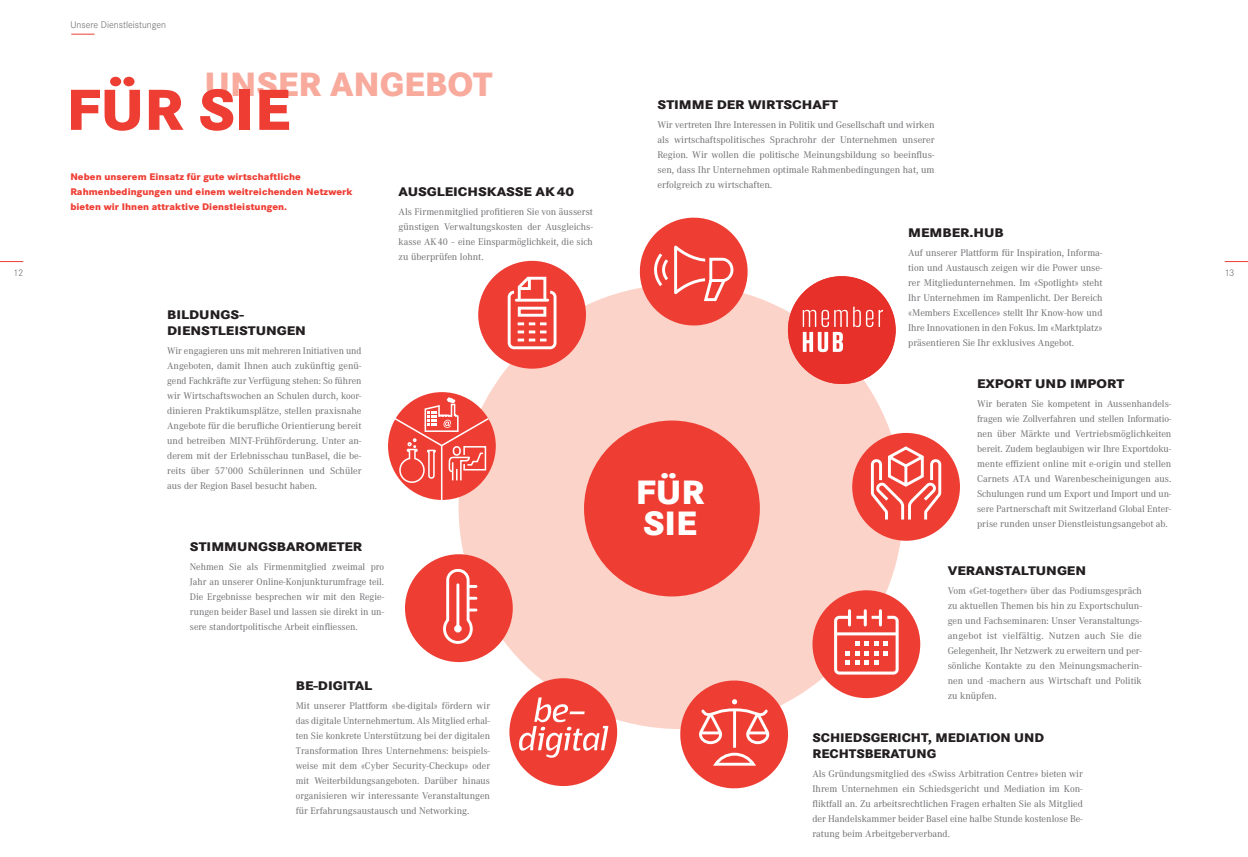
<style>
.page{position:relative;width:1248px;height:857px;background:#fff}
.page>*{position:absolute;margin:0;border:0;box-sizing:border-box;transform-origin:0 0}
.Haupttitel_SCHWARZ_v{font:800 60px "Corporate S";color:#ee3e34}
.Haupttitel_SCHWARZ_v-2{font:800 35.1px "Corporate S";color:#fff}
.Haupttitel_SCHWARZ_v-3{font:800 35px "Corporate S";color:#f8aa9d}
.Haupttitel_SCHWARZ_v-4{font:800 13px/16px "Corporate S";color:#231f20;scale:1.1 1}
.Haupttitel_SCHWARZ_v-5{font:800 13px/15.8px "Corporate S";color:#231f20;scale:1.05 1}
.Haupttitel_SCHWARZ_v-6{font:10px/15px "Corporate A";color:#6c6d70;text-align:justify}
.Lead_ROT_Flattersatz{font:800 10px/15px "Corporate S";letter-spacing:.01em;color:#ee3e34}
.Spitzmarke{font:300 10px "Corporate S";color:#6c6d70}
.Pagina_GRAU_linke_Se{font:300 10px "Corporate S";color:#6c6d70}
.Pagina_GRAU_rechte_S{font:300 10px "Corporate S";color:#6c6d70}
.Haupttitel_SCHWARZ_v-7{font:9.8px "Corporate A";color:#6c6d70}
.s1{font-size:9.8px}
.s2{font-size:9.9px}
</style>
<div class="page">
<div style="left:458px;top:284px;width:445px;height:444px;background:#fcd3c9;border-radius:50%"></div>
<div style="left:584px;top:420px;width:175px;height:176px;background:#ee3e34;border-radius:50%"></div>
<div style="left:478px;top:261px;width:108px;height:107px;background:#ee3e34;border-radius:50%"></div>
<div style="left:507px;top:290px;width:49px;height:59px;border:3px solid #fff;border-radius:5px"></div>
<svg style="left:514px;top:276px;width:35px;height:66px"></svg>
<div style="left:852px;top:432px;width:107px;height:108px;background:#ee3e34;border-radius:50%"></div>
<svg style="left:869px;top:444px;width:73px;height:76px"></svg>
<div style="left:405px;top:554px;width:107px;height:107px;background:#ee3e34;border-radius:50%"></div>
<svg style="left:443px;top:569px;width:33px;height:75px"></svg>
<div style="left:454px;top:624px;width:7px;height:8px;border:3px solid #fff;border-radius:50%"></div>
<div style="left:812px;top:590px;width:108px;height:107px;background:#ee3e34;border-radius:50%"></div>
<div style="left:834px;top:615px;width:64px;height:59px;border:3px solid #fff;border-radius:4px"></div>
<svg style="left:847px;top:610px;width:4px;height:14px"></svg>
<hr style="left:863px;top:610px;width:3px;height:14px;background:#fff">
<svg style="left:856px;top:615px;width:8px;height:3px"></svg>
<hr style="left:878px;top:610px;width:3px;height:14px;background:#fff">
<svg style="left:871px;top:615px;width:8px;height:3px"></svg>
<hr style="left:835px;top:632px;width:62px;height:3px;background:#fff">
<svg style="left:855px;top:641px;width:13px;height:23px"></svg>
<svg style="left:845px;top:651px;width:4px;height:13px"></svg>
<svg style="left:874px;top:641px;width:13px;height:23px"></svg>
<svg style="left:678px;top:680px;width:112px;height:109px"></svg>
<svg style="left:637px;top:217px;width:112px;height:109px"></svg>
<img style="left:787px;top:276px;width:108px;height:108px;border-radius:54px">
<div style="left:388px;top:392px;width:108px;height:107px;background:#ee3e34;border-radius:50%"></div>
<hr style="left:441px;top:445px;width:1px;height:54px;background:#fff">
<svg style="left:392px;top:397px;width:98px;height:88px"></svg>
<div style="left:509px;top:677px;width:108px;height:108px;background:#ee3e34;border-radius:50%"></div>
<svg style="left:519px;top:697px;width:89px;height:60px"></svg>
<svg style="left:0;top:261px;width:23px;height:1px"></svg>
<svg style="left:71px;top:34px;width:23px;height:1px"></svg>
<svg style="left:1224px;top:261px;width:23px;height:1px"></svg>
<p class="Pagina_GRAU_linke_Se" style="left:14px;top:267px;width:11px">12</p>
<p class="Spitzmarke" style="left:70px;top:19px;width:97px">Unsere Dienstleistungen</p>
<p class="Haupttitel_SCHWARZ_v-3" style="left:204px;top:64px;width:289px">UNSER ANGEBOT</p>
<p class="Haupttitel_SCHWARZ_v" style="left:66px;top:74px;width:225px">FÜR SIE</p>
<p class="Lead_ROT_Flattersatz" style="left:70px;top:169px;width:283px">Neben unserem Einsatz für gute wirtschaftliche<br>Rahmenbedingungen und einem weitreichenden Netzwerk bieten wir Ihnen attraktive Dienstleistungen.</p>
<p class="Haupttitel_SCHWARZ_v-4" style="left:167px;top:306px;width:128px">BILDUNGS-<br>DIENSTLEISTUNGEN</p>
<p class="Haupttitel_SCHWARZ_v-6" style="left:167px;top:343px;width:196px">Wir engagieren uns mit mehreren Initiativen und Angeboten, damit Ihnen auch zukünftig genü&shy;gend Fachkräfte zur Verfügung stehen: So führen wir Wirtschaftswochen an Schulen durch, koor&shy;dinieren Praktikumsplätze, stellen praxisnahe Angebote für die berufliche Orientierung bereit und betreiben MINT-Frühförderung. Unter an&shy;derem mit der Erlebnisschau tunBasel, die be&shy;reits über 57’000 Schülerinnen und Schüler aus der Region Basel besucht haben.</p>
<p class="Haupttitel_SCHWARZ_v-4" style="left:398px;top:184px;width:161px">AUSGLEICHSKASSE AK40</p>
<p class="Haupttitel_SCHWARZ_v-6" style="left:398px;top:204px;width:196px">Als Firmenmitglied profitieren Sie von äusserst günstigen Verwaltungskosten der Ausgleichs&shy;kasse AK40 – eine Einsparmöglichkeit, die sich zu überprüfen lohnt.</p>
<p class="Haupttitel_SCHWARZ_v-4" style="left:657px;top:97px;width:165px">STIMME DER WIRTSCHAFT</p>
<p class="Haupttitel_SCHWARZ_v-6" style="left:657px;top:117px;width:278px">Wir vertreten Ihre Interessen in Politik und Gesellschaft und wirken als wirtschaftspolitisches Sprachrohr der Unternehmen unserer Region. Wir wollen die politische Meinungsbildung so beeinflus&shy;sen, dass Ihr Unternehmen optimale Rahmenbedingungen hat, um erfolgreich zu wirtschaften.</p>
<p class="Haupttitel_SCHWARZ_v-2" style="left:636px;top:471px;width:70px">FÜR</p>
<p class="Haupttitel_SCHWARZ_v-2" style="left:643px;top:502px;width:55px">SIE</p>
<p class="Haupttitel_SCHWARZ_v-4" style="left:908px;top:224px;width:88px">MEMBER.HUB</p>
<p class="Haupttitel_SCHWARZ_v-6" style="left:908px;top:245px;width:196px">Auf unserer Plattform für Inspiration, Informa&shy;tion und Austausch zeigen wir die Power unse&shy;rer Mitgliedunternehmen. Im «Spotlight» steht Ihr Unternehmen im Rampenlicht. Der Bereich «Members Excellence» stellt Ihr Know-how und Ihre Innovationen in den Fokus. Im «Marktplatz» präsentieren Sie Ihr exklusives Angebot.</p>
<p class="Haupttitel_SCHWARZ_v-4" style="left:977px;top:376px;width:135px">EXPORT UND IMPORT</p>
<p class="Haupttitel_SCHWARZ_v-6" style="left:977px;top:396px;width:196px">Wir beraten Sie kompetent in Aussenhandels&shy;fragen wie Zollverfahren und stellen Informatio&shy;nen über Märkte und Vertriebsmöglichkeiten bereit. Zudem beglaubigen wir Ihre Exportdoku&shy;mente effizient online mit e-origin und stellen Carnets ATA und Warenbescheinigungen aus.<br>Schulungen rund um Export und Import und <span class="s1">un-</span></p>
<p class="Haupttitel_SCHWARZ_v-7" style="left:977px;top:503px;width:196px">sere Partnerschaft mit Switzerland Global Enter-</p>
<p class="Haupttitel_SCHWARZ_v-6" style="left:977px;top:516px;width:192px"><span class="s1">prise</span> runden unser Dienstleistungsangebot ab.</p>
<p class="Haupttitel_SCHWARZ_v-4" style="left:190px;top:539px;width:158px">STIMMUNGSBAROMETER</p>
<p class="Haupttitel_SCHWARZ_v-6" style="left:190px;top:559px;width:196px">Nehmen Sie als Firmenmitglied zweimal pro Jahr an unserer Online-Konjunkturumfrage teil.<br>Die Ergebnisse besprechen wir mit den Regie&shy;rungen beider Basel und lassen sie direkt in un&shy;sere standortpolitische Arbeit einfliessen.</p>
<p class="Haupttitel_SCHWARZ_v-4" style="left:947px;top:563px;width:127px">VERANSTALTUNGEN</p>
<p class="Haupttitel_SCHWARZ_v-6" style="left:947px;top:583px;width:196px">Vom «Get-together» über das Podiumsgespräch zu aktuellen Themen bis hin zu Exportschulun&shy;gen und Fachseminaren: Unser Veranstaltungs&shy;angebot ist vielfältig. Nutzen auch Sie die Gelegenheit, Ihr Netzwerk zu erweitern und per&shy;sönliche Kontakte zu den Meinungsmacherin&shy;nen und -machern aus Wirtschaft und Politik zu knüpfen.</p>
<p class="Haupttitel_SCHWARZ_v-4" style="left:296px;top:678px;width:71px">BE-DIGITAL</p>
<p class="Haupttitel_SCHWARZ_v-6" style="left:296px;top:698px;width:196px">Mit unserer Plattform «be-digital» fördern wir das digitale Unternehmertum. Als Mitglied erhal&shy;ten Sie konkrete Unterstützung bei der digitalen Transformation Ihres Unternehmens: beispiels&shy;weise mit dem «Cyber Security-Checkup» <span class="s2">oder mit</span> Weiterbildungsangeboten. Darüber hinaus organisieren wir interessante Veranstaltungen für Erfahrungsaustausch und Networking.</p>
<p class="Haupttitel_SCHWARZ_v-5" style="left:812px;top:730px;width:222px">SCHIEDSGERICHT, MEDIATION UND<br>RECHTSBERATUNG</p>
<p class="Haupttitel_SCHWARZ_v-6" style="left:812px;top:766px;width:272px">Als Gründungsmitglied des «Swiss Arbitration Centre» bieten wir Ihrem Unternehmen ein Schiedsgericht und Mediation im Kon&shy;fliktfall an. Zu arbeitsrechtlichen Fragen erhalten Sie als Mitglied der Handelskammer beider Basel eine halbe Stunde kostenlose Be&shy;ratung beim Arbeitgeberverband.</p>
<p class="Pagina_GRAU_rechte_S" style="left:1224px;top:267px;width:11px">13</p>
</div>
